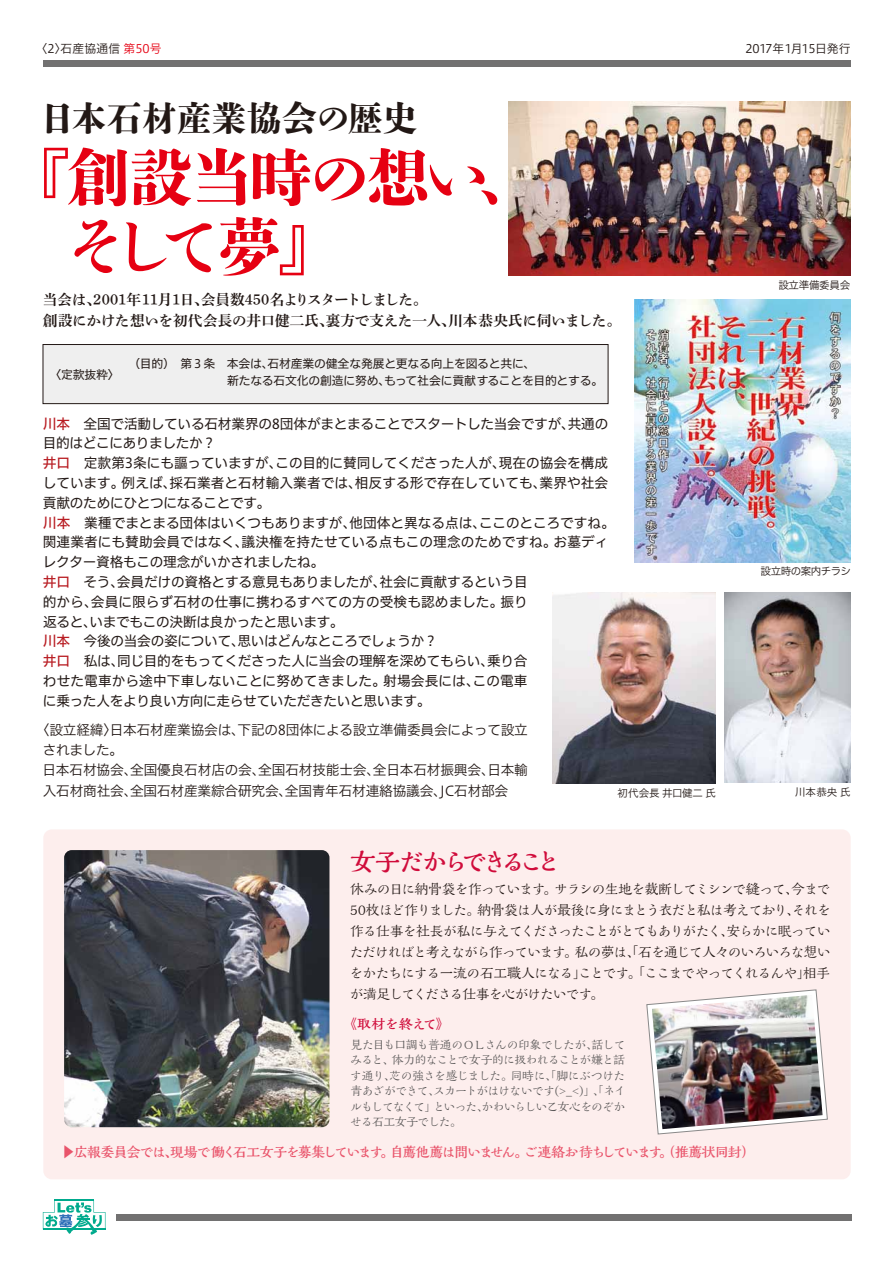
<style>
.page{position:relative;width:893px;height:1263px;background:#fff}
.page>*{position:absolute;margin:0;border:0;box-sizing:border-box;transform-origin:0 0}
.t1{font:63px/69px "Shuei Shogo M Std H";letter-spacing:-.065em;color:#e60012}
.t2{font:34.5px "Shuei Shogo M Std H";letter-spacing:.005em;color:#221815}
.t3{font:700 25.5px "Kaimin So Std";letter-spacing:-.19em;color:#d00c3b}
.t4{font:14.55px/21.3px "Shuei Min Pr 6 B";letter-spacing:-.015em;color:#221815}
.t5{font:13.8px/19.8px "Hiragino UD Sans F Std N W4";letter-spacing:-.01em;color:#221815}
.t6{font:13.8px/21px "Kaimin So Std";letter-spacing:-.075em;color:#221815;text-align:justify}
.t7{font:13.8px/20.2px "Hiragino UD Sans F Std N W3";letter-spacing:-.015em;color:#221815}
.t8{font:700 13.8px "Kaimin So Std";letter-spacing:-.08em;color:#e9546b}
.t9{font:700 13.8px "Kaimin So Std";letter-spacing:-.025em;color:#d00c3b}
.t10{font:11.85px/15.5px "Kaimin So Std";letter-spacing:-.075em;color:#595757;text-align:justify}
.t11{font:11.85px/17.1px "Hiragino UD Sans F Std N W4";letter-spacing:-.02em;color:#221815}
.t12{font:11.85px "Hiragino UD Sans F Std N W3";color:#221815}
.t13{font:11.85px "Hiragino UD Sans F Std N W3";letter-spacing:-.035em;color:#221815}
.t14{font:10.5px "Hiragino UD Sans F Std N W3";letter-spacing:-.03em;color:#221815}
.s1{color:#e60012}
.s2{font-family:"Hiragino UD Sans F Std N W5";color:#b81c22}
.s3{font-family:"Koz Go Pro";font-weight:400}
</style>
<div class="page">
<div style="left:43px;top:344px;width:565px;height:60px;background:#efefef;border:1px solid #221815"></div>
<hr style="left:892px;top:0;width:1px;height:1263px;background:#fffeee">
<div style="left:116px;top:1214px;width:735px;height:6px;background:#727171"></div>
<hr style="left:54px;top:1199px;width:40px;height:2px;background:#00aa8d">
<svg style="left:43px;top:1201px;width:62px;height:34px"></svg>
<div style="left:43px;top:60px;width:806px;height:6px;background:#727171"></div>
<div style="left:43px;top:829px;width:807px;height:350px;background:#fdeeed;border-radius:9px"></div>
<img style="left:64px;top:850px;width:265px;height:277px">
<svg style="left:646px;top:989px;width:181px;height:146px"></svg>
<img style="left:651px;top:995px;width:171px;height:134px">
<img style="left:552px;top:592px;width:163px;height:191px">
<img style="left:724px;top:592px;width:126px;height:191px">
<img style="left:508px;top:102px;width:341px;height:174px">
<img style="left:634px;top:300px;width:216px;height:262px">
<p class="t12" style="left:36px;top:39px;width:127px">〈2〉石産協通信 <span class="s1">第50号</span></p>
<p class="t13" style="left:745px;top:39px;width:107px">2017年1月15日発行</p>
<h2 class="t2" style="left:40px;top:94px;width:378px">日本石材産業協会の歴史</h2>
<h1 class="t1" style="left:64px;top:141px;width:477px;text-indent:-57px">『創設当時の想い、そして夢』</h1>
<p class="t4" style="left:43px;top:289px;width:579px">当会は、2001年11月1日、会員数450名よりスタートしました。<br>創設にかけた想いを初代会長の井口健二氏、裏方で支えた一人、川本恭央氏に伺いました。</p>
<p class="t11" style="left:49px;top:365px;width:72px">〈定款抜粋〉</p>
<p class="t11" style="left:134px;top:354px;width:470px;text-indent:-6px">（目的）　第３条　本会は、石材産業の健全な発展と更なる向上を図ると共に、<br>　　　　　　　 新たなる石文化の創造に努め、もって社会に貢献することを目的とする。</p>
<p class="t5" style="left:43px;top:413px;width:573px"><span class="s2">川本</span>　全国で活動している石材業界の8団体がまとまることでスタートした当会ですが、共通の目的はどこにありましたか？<br><span class="s2">井口</span>　定款第3条にも謳っていますが、この目的に賛同してくださった人が、現在の協会を構成しています。例えば、採石業者と石材輸入業者では、相反する形で存在していても、業界や社会貢献のためにひとつになることです。<br><span class="s2">川本</span>　業種でまとまる団体はいくつもありますが、他団体と異なる点は、ここのところですね。関連業者にも賛助会員ではなく、議決権を持たせている点もこの理念のためですね。お墓ディレクター資格もこの理念がいかされましたね。<br><span class="s2">井口</span>　そう、会員だけの資格とする意見もありましたが、社会に貢献するという目<br>的から、会員に限らず石材の仕事に携わるすべての方の受検も認めました。振り<br>返ると、いまでもこの決断は良かったと思います。<br><span class="s2">川本</span>　今後の当会の姿について、思いはどんなところでしょうか？<br><span class="s2">井口</span>　私は、同じ目的をもってくださった人に当会の理解を深めてもらい、乗り合<br>わせた電車から途中下車しないことに努めてきました。射場会長には、この電車<br>に乗った人をより良い方向に走らせていただきたいと思います。</p>
<p class="t7" style="left:43px;top:719px;width:486px;text-indent:-7px">〈設立経緯〉日本石材産業協会は、下記の8団体による設立準備委員会によって設立されました。<br>日本石材協会、全国優良石材店の会、全国石材技能士会、全日本石材振興会、日本輸入石材商社会、全国石材産業綜合研究会、全国青年石材連絡協議会、JC石材部会</p>
<p class="t14" style="left:617px;top:785px;width:100px">初代会長 井口健二 氏</p>
<h3 class="t3" style="left:350px;top:844px;width:212px">女子だからできること</h3>
<p class="t14" style="left:778px;top:277px;width:73px">設立準備委員会</p>
<p class="t14" style="left:760px;top:564px;width:92px">設立時の案内チラシ</p>
<p class="t14" style="left:794px;top:784px;width:57px">川本恭央 氏</p>
<p class="t6" style="left:349px;top:878px;width:482px">休みの日に納骨袋を作っています。サラシの生地を裁断してミシンで縫って、今まで50枚ほど作りました。納骨袋は人が最後に身にまとう衣だと私は考えており、それを作る仕事を社長が私に与えてくださったことがとてもありがたく、安らかに眠っていただければと考えながら作っています。私の夢は、「石を通じて人々のいろいろな想いをかたちにする一流の石工職人になる」ことです。「ここまでやってくれるんや」相手が満足してくださる仕事を心がけたいです。</p>
<p class="t9" style="left:343px;top:1015px;width:107px">《取材を終えて》</p>
<p class="t10" style="left:350px;top:1036px;width:277px">見た目も口調も普通のＯＬさんの印象でしたが、話してみると、体力的なことで女子的に扱われることが嫌と話す通り、芯の強さを感じました。同時に、「脚にぶつけた青あざができて、スカートがはけないです(&gt;_&lt;)」、「ネイルもしてなくて」といった、かわいらしい乙女心をのぞかせる石工女子でした。</p>
<p class="t8" style="left:61px;top:1142px;width:695px"><span class="s3">▶</span>広報委員会では、現場で働く石工女子を募集しています。自薦他薦は問いません。ご連絡お待ちしています。（推薦状同封）</p>
</div>
